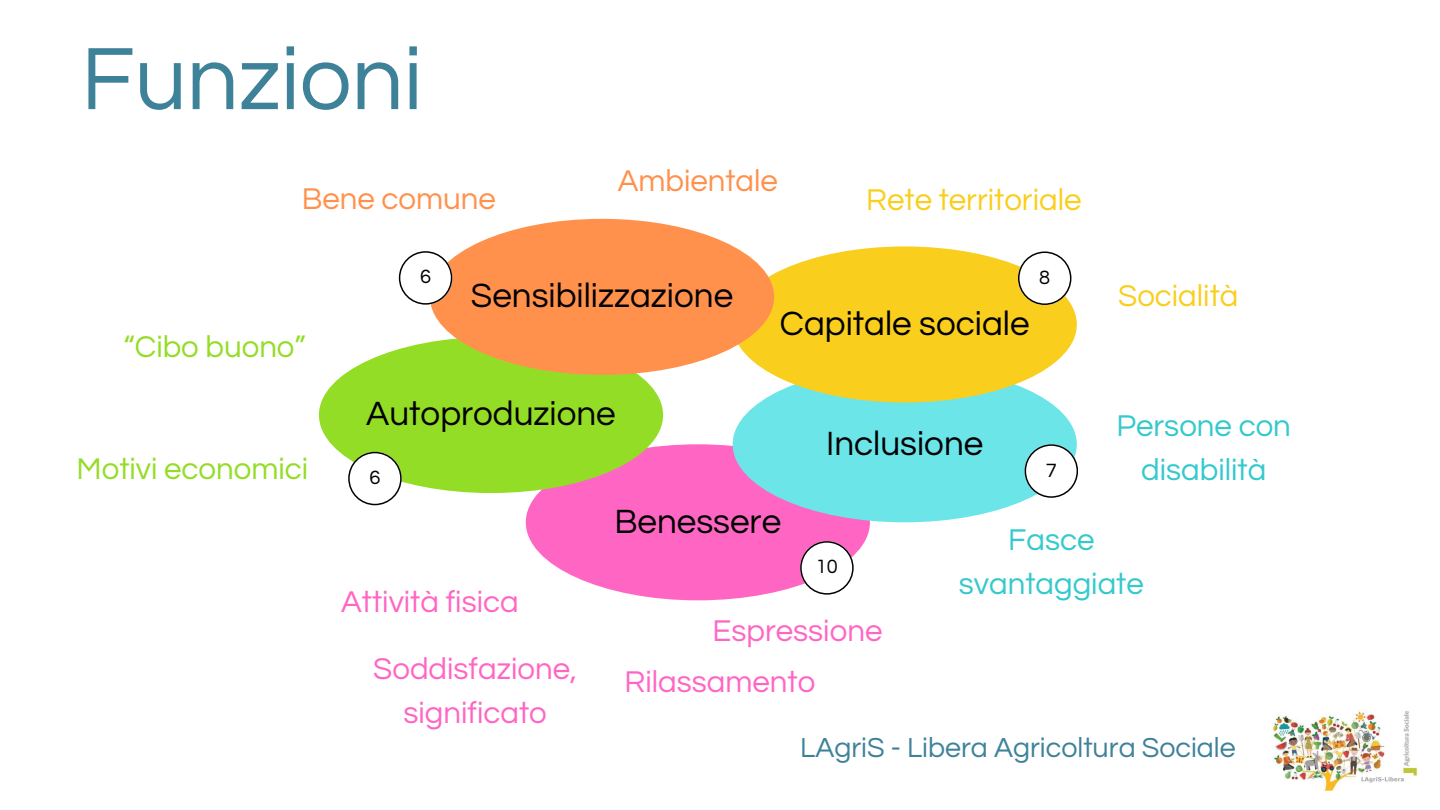
<style>
.page{position:relative;width:1440px;height:810px;background:#fff}
.page>*{position:absolute;margin:0;border:0;box-sizing:border-box;transform-origin:0 0}
.t1{font:92px "Questrial";color:#3e829a}
.t2{font:35px "Questrial";color:#000}
.t3{font:31.2px/43.7px "Questrial";color:#ff66c4;text-align:center}
.t4{font:31.2px/43.7px "Questrial";color:#34c9cd;text-align:center}
.t5{font:31.2px "Questrial";color:#94dd26}
.t6{font:31.2px "Questrial";color:#face1d}
.t7{font:31.2px "Questrial";color:#ff914d}
.t8{font:28.6px "Questrial";color:#3e829a}
.t9{font:20px "Questrial";color:#000}
</style>
<div class="page">
<div style="left:526px;top:444px;width:344px;height:156px;background:#ff66c4;border-radius:50%"></div>
<div style="left:733px;top:366px;width:344px;height:156px;background:#6ce5e8;border-radius:50%"></div>
<div style="left:733px;top:246px;width:344px;height:156px;background:#face1d;border-radius:50%"></div>
<div style="left:319px;top:337px;width:344px;height:156px;background:#94dd26;border-radius:50%"></div>
<div style="left:430px;top:219px;width:344px;height:156px;background:#ff914d;border-radius:50%"></div>
<img style="left:1272px;top:710px;width:146px;height:81px">
<svg style="left:800px;top:541px;width:53px;height:53px"></svg>
<svg style="left:399px;top:251px;width:53px;height:53px"></svg>
<svg style="left:348px;top:452px;width:53px;height:53px"></svg>
<svg style="left:1018px;top:251px;width:53px;height:54px"></svg>
<svg style="left:1025px;top:444px;width:53px;height:54px"></svg>
<p class="t1" style="left:81px;top:34px;width:343px">Funzioni</p>
<p class="t7" style="left:302px;top:184px;width:196px">Bene comune</p>
<p class="t7" style="left:618px;top:166px;width:162px">Ambientale</p>
<p class="t9" style="left:420px;top:267px;width:12px">6</p>
<h2 class="t2" style="left:471px;top:279px;width:264px">Sensibilizzazione</h2>
<p class="t6" style="left:866px;top:184px;width:217px">Rete territoriale</p>
<p class="t9" style="left:1039px;top:267px;width:12px">8</p>
<p class="t5" style="left:123px;top:331px;width:184px">“Cibo buono”</p>
<h2 class="t5" style="left:77px;top:454px;width:233px">Motivi economici</h2>
<p class="t2" style="left:366px;top:397px;width:251px">Autoproduzione</p>
<p class="t9" style="left:369px;top:468px;width:12px">6</p>
<p class="t2" style="left:780px;top:306px;width:251px">Capitale sociale</p>
<p class="t2" style="left:826px;top:426px;width:159px">Inclusione</p>
<p class="t9" style="left:1046px;top:460px;width:12px">7</p>
<p class="t6" style="left:1118px;top:280px;width:122px">Socialità</p>
<p class="t4" style="left:1117px;top:405px;width:176px">Persone con disabilità</p>
<h2 class="t3" style="left:341px;top:581px;width:179px">Attività fisica</h2>
<p class="t3" style="left:373px;top:648px;width:205px">Soddisfazione, significato</p>
<h1 class="t2" style="left:614px;top:504px;width:168px">Benessere</h1>
<p class="t9" style="left:816px;top:557px;width:23px">10</p>
<p class="t3" style="left:713px;top:610px;width:171px">Espressione</p>
<h2 class="t3" style="left:625px;top:661px;width:192px">Rilassamento</h2>
<p class="t4" style="left:959px;top:519px;width:187px">Fasce svantaggiate</p>
<p class="t8" style="left:800px;top:734px;width:437px">LAgriS - Libera Agricoltura Sociale</p>
</div>
